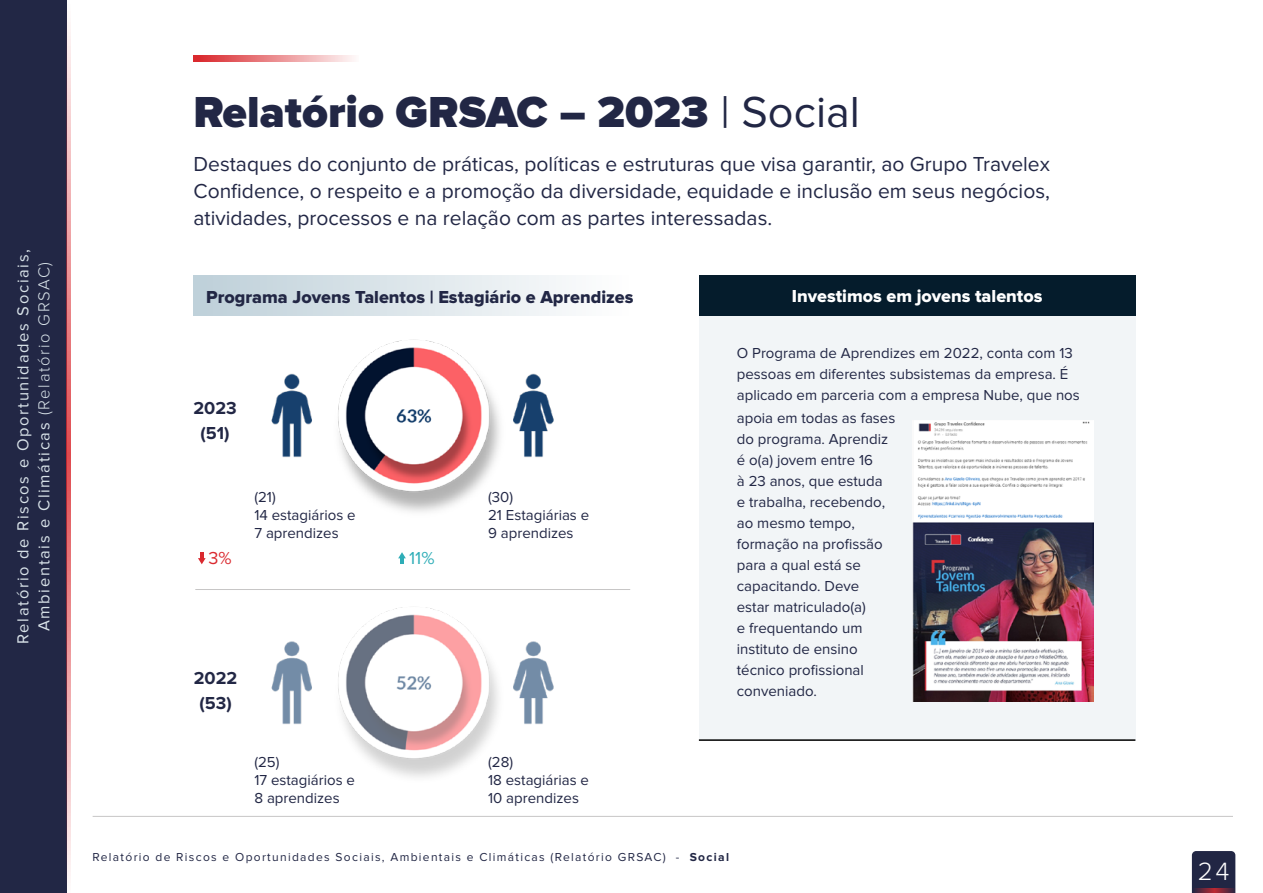
<style>
.page{position:relative;width:1263px;height:893px;background:#fff}
.page>*{position:absolute;margin:0;border:0;box-sizing:border-box;transform-origin:0 0}
.t1{font:900 45px "Proxima Nova";color:#222745}
.t2{font:300 25.95px "Proxima Nova";color:#fff}
.t3{font:21px/27px "Proxima Nova";color:#222745;text-align:justify}
.t4{font:18px "Proxima Nova Extrabld";color:#222745}
.t5{font:18px "Proxima Nova Extrabld";color:#fff}
.t6{font:700 18px/24.8px "Proxima Nova";color:#222745;text-align:center}
.t7{font:18px "Proxima Nova";color:#2eadb7}
.t8{font:18px "Proxima Nova";color:#da292f}
.t9{font:16.5px/21px "Proxima Nova";letter-spacing:.1em;color:#d9e3e9;text-align:center}
.t10{font:15px/21px "Proxima Nova";color:#222745}
.t11{font:12px "Proxima Nova";letter-spacing:.11em;color:#222745}
.s1{font-weight:300}
.s2{font-weight:400}
.s3{font-weight:700}
</style>
<div class="page">
<div style="left:0;top:0;width:66px;height:893px;background:#222745"></div>
<svg style="left:66px;top:0;width:5px;height:893px;background:#d58b90"></svg>
<div style="left:1192px;top:851px;width:43px;height:37px;background:#212644"></div>
<svg style="left:1192px;top:888px;width:43px;height:5px"></svg>
<img style="left:271px;top:339px;width:283px;height:173px">
<img style="left:271px;top:607px;width:283px;height:170px">
<hr style="left:93px;top:816px;width:1140px;height:1px;background:#c7c6c6">
<svg style="left:193px;top:55px;width:161px;height:7px"></svg>
<div style="left:699px;top:316px;width:436px;height:425px;background:#f2f5f7"></div>
<div style="left:699px;top:275px;width:436px;height:41px;background:#051c2c"></div>
<hr style="left:699px;top:739px;width:436px;height:2px;background:#000">
<div style="left:193px;top:275px;width:452px;height:41px;background:linear-gradient(to right,#bed0d9,#fff)"></div>
<svg style="left:398px;top:552px;width:8px;height:12px"></svg>
<svg style="left:198px;top:552px;width:8px;height:12px"></svg>
<hr style="left:195px;top:589px;width:435px;height:1px;background:#c7c6c6">
<img style="left:912px;top:421px;width:181px;height:280px">
<p class="t9" style="left:13px;top:644px;width:396px;rotate:-90deg">Relatório de Riscos e Oportunidades Sociais,<br>Ambientais e Climáticas <span class="s1">(Relatório GRSAC)</span></p>
<h1 class="t1" style="left:193px;top:92px;width:668px">Relatório GRSAC – 2023 <span class="s2">| Social</span></h1>
<p class="t3" style="left:193px;top:151px;width:858px">Destaques do conjunto de práticas, políticas e estruturas que visa garantir, ao Grupo Travelex Confidence, o respeito e a promoção da diversidade, equidade e inclusão em seus negócios, atividades, processos e na relação com as partes interessadas.</p>
<p class="t4" style="left:206px;top:289px;width:429px">Programa Jovens Talentos | Estagiário e Aprendizes</p>
<p class="t6" style="left:193px;top:397px;width:45px">2023 (51)</p>
<p class="t10" style="left:254px;top:489px;width:103px;line-height:18px">(21)<br>14 estagiários e<br>7 aprendizes</p>
<p class="t8" style="left:209px;top:550px;width:25px">3%</p>
<p class="t7" style="left:409px;top:550px;width:27px">11%</p>
<p class="t6" style="left:194px;top:667px;width:45px">2022 (53)</p>
<p class="t10" style="left:488px;top:489px;width:103px;line-height:18px">(30)<br>21 Estagiárias e<br>9 aprendizes</p>
<p class="t10" style="left:254px;top:754px;width:102px;line-height:18px">(25)<br>17 estagiários e<br>8 aprendizes</p>
<p class="t10" style="left:488px;top:754px;width:102px;line-height:18px">(28)<br>18 estagiárias e<br>10 aprendizes</p>
<p class="t5" style="left:792px;top:288px;width:252px">Investimos em jovens talentos</p>
<p class="t10" style="left:737px;top:343px;width:344px">O Programa de Aprendizes em 2022, conta com 13 pessoas em diferentes subsistemas da empresa. É aplicado em parceria com a empresa Nube, que nos</p>
<p class="t10" style="left:737px;top:408px;width:160px">apoia em todas as fases do programa. Aprendiz é o(a) jovem entre 16<br>à 23 anos, que estuda<br>e trabalha, recebendo, ao mesmo tempo, formação na profissão para a qual está se capacitando. Deve estar matriculado(a)<br>e frequentando um instituto de ensino técnico profissional conveniado.</p>
<p class="t11" style="left:93px;top:851px;width:638px">Relatório de Riscos e Oportunidades Sociais, Ambientais e Climáticas (Relatório GRSAC) - <span class="s3">Social</span></p>
<h2 class="t2" style="left:1198px;top:859px;width:33px">24</h2>
</div>
